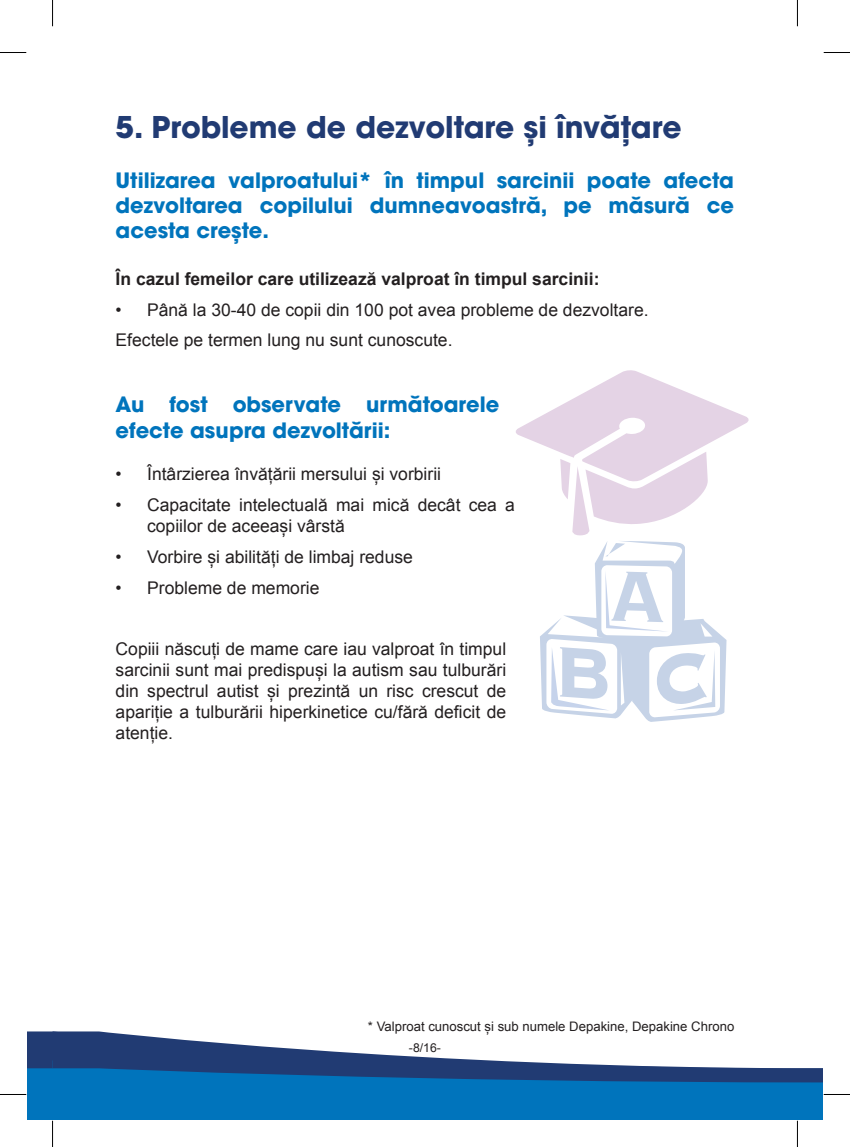
<style>
.page{position:relative;width:850px;height:1147px;background:#fff}
.page>*{position:absolute;margin:0;border:0;box-sizing:border-box;transform-origin:0 0}
.t1{font:700 29.75px "ITC Avant Garde Pro";color:#213b73}
.t2{font:700 21px/25.2px "ITC Avant Garde Pro";color:#0074bc;text-align:justify}
.t3{font:17.5px/21px "Arial";color:#231f20}
.t4{font:700 17.5px "Arial";color:#231f20}
.t5{font:13.12px "Arial";color:#231f20}
.t6{font:12.25px "Arial";color:#231f20}
</style>
<div class="page">
<svg style="left:28px;top:1031px;width:24px;height:51px"></svg>
<div style="left:52px;top:1082px;width:769px;height:37px;background:#0074bc"></div>
<svg style="left:52px;top:1031px;width:769px;height:51px"></svg>
<svg style="left:516px;top:370px;width:233px;height:352px"></svg>
<svg style="left:0;top:52px;width:26px;height:1px"></svg>
<svg style="left:823px;top:52px;width:26px;height:1px"></svg>
<svg style="left:0;top:1094px;width:26px;height:1px"></svg>
<svg style="left:823px;top:1094px;width:26px;height:1px"></svg>
<svg style="left:52px;top:0;width:1px;height:26px"></svg>
<svg style="left:52px;top:1120px;width:1px;height:27px"></svg>
<svg style="left:796px;top:0;width:1px;height:26px"></svg>
<svg style="left:796px;top:1121px;width:1px;height:26px"></svg>
<h1 class="t1" style="left:116px;top:107px;width:567px">5. Probleme de dezvoltare și învățare</h1>
<p class="t2" style="left:116px;top:167px;width:619px">Utilizarea valproatului* în timpul sarcinii poate afecta dezvoltarea copilului dumneavoastră, pe măsură ce acesta crește.</p>
<p class="t4" style="left:116px;top:266px;width:485px">În cazul femeilor care utilizează valproat în timpul sarcinii:</p>
<p class="t3" style="left:116px;top:294px;width:534px;line-height:31px">• Până la 30-40 de copii din 100 pot avea probleme de dezvoltare.<br>Efectele pe termen lung nu sunt cunoscute.</p>
<p class="t2" style="left:116px;top:392px;width:385px">Au fost observate următoarele efecte asupra dezvoltării:</p>
<p class="t3" style="left:116px;top:463px;width:327px">• Întârzierea învățării mersului și vorbirii</p>
<p class="t3" style="left:147px;top:494px;width:369px;text-indent:-32px">• Capacitate intelectuală mai mică decât cea a copiilor de aceeași vârstă</p>
<p class="t3" style="left:116px;top:546px;width:299px">• Vorbire și abilități de limbaj reduse</p>
<p class="t3" style="left:116px;top:577px;width:205px">• Probleme de memorie</p>
<p class="t3" style="left:116px;top:639px;width:392px;text-align:justify">Copiii născuți de mame care iau valproat în timpul sarcinii sunt mai predispuși la autism sau tulburări din spectrul autist și prezintă un risc crescut de apariție a tulburării hiperkinetice cu/fără deficit de atenție.</p>
<p class="t5" style="left:368px;top:1017px;width:367px">* Valproat cunoscut și sub numele Depakine, Depakine Chrono</p>
<p class="t6" style="left:409px;top:1040px;width:33px">-8/16-</p>
</div>
